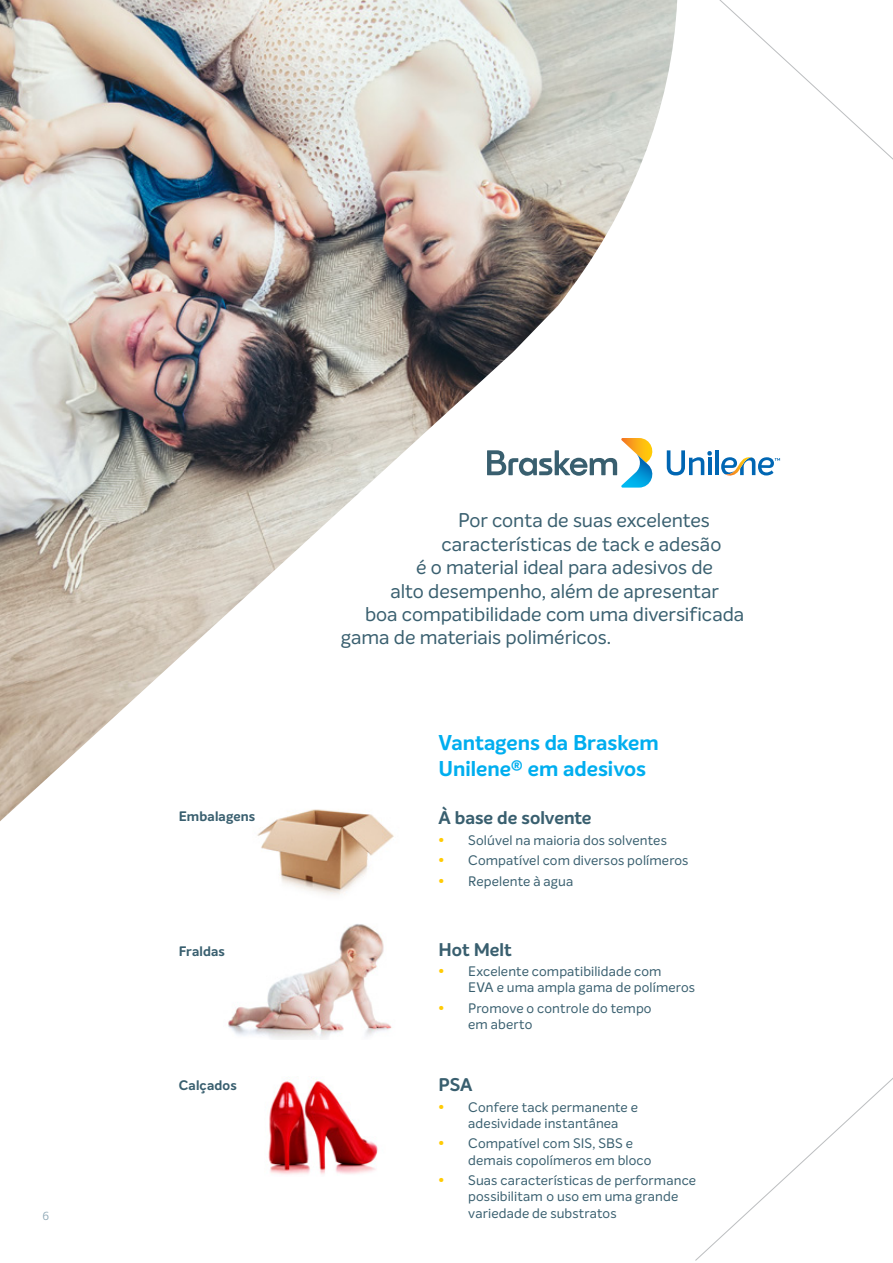
<style>
.page{position:relative;width:893px;height:1263px;background:#fff}
.page>*{position:absolute;margin:0;border:0;box-sizing:border-box;transform-origin:0 0}
.t1{font:700 21px/25.2px "Intelo";color:#00aeef}
.t2{font:19.5px "Intelo";letter-spacing:-.005em;color:#395f6f}
.t3{font:700 18px "Intelo";color:#395f6f}
.t4{font:13.5px/16.2px "Intelo";letter-spacing:.01em;color:#395f6f}
.t5{font:700 13.5px "Intelo";letter-spacing:.01em;color:#395f6f}
.t6{font:12px "Odebrecht Sans";color:#8ca6b4}
.s1{font-weight:700;color:#ffcb05}
</style>
<div class="page">
<img style="left:0;top:0;width:677px;height:821px">
<svg style="left:487px;top:438px;width:170px;height:50px"></svg>
<svg style="left:667px;top:450px;width:45px;height:25px"></svg>
<hr style="left:708px;top:458px;width:3px;height:17px;background:#0066b3">
<hr style="left:715px;top:450px;width:3px;height:25px;background:#0066b3">
<svg style="left:721px;top:457px;width:59px;height:19px"></svg>
<img style="left:235px;top:775px;width:171px;height:121px">
<img style="left:228px;top:924px;width:164px;height:115px">
<img style="left:268px;top:1078px;width:110px;height:97px">
<p class="t6" style="left:43px;top:1209px;width:8px">6</p>
<p class="t5" style="left:179px;top:808px;width:78px">Embalagens</p>
<p class="t5" style="left:179px;top:943px;width:48px">Fraldas</p>
<p class="t5" style="left:179px;top:1077px;width:59px">Calçados</p>
<h2 class="t2" style="left:458px;top:508px;width:253px">Por conta de suas excelentes</h2>
<h2 class="t2" style="left:441px;top:532px;width:281px">características de tack e adesão</h2>
<h2 class="t2" style="left:416px;top:555px;width:298px">é o material ideal para adesivos de</h2>
<h2 class="t2" style="left:390px;top:579px;width:330px">alto desempenho, além de apresentar</h2>
<h2 class="t2" style="left:365px;top:602px;width:381px">boa compatibilidade com uma diversificada</h2>
<h2 class="t2" style="left:341px;top:625px;width:272px">gama de materiais poliméricos.</h2>
<h1 class="t1" style="left:438px;top:731px;width:222px">Vantagens da Braskem<br>Unilene® em adesivos</h1>
<h3 class="t3" style="left:438px;top:807px;width:155px">À base de solvente</h3>
<p class="t4" style="left:438px;top:832px;width:230px"><span class="s1">•</span> Solúvel na maioria dos solventes</p>
<p class="t4" style="left:438px;top:852px;width:251px"><span class="s1">•</span> Compatível com diversos polímeros</p>
<p class="t4" style="left:438px;top:873px;width:136px"><span class="s1">•</span> Repelente à agua</p>
<h3 class="t3" style="left:438px;top:938px;width:75px">Hot Melt</h3>
<p class="t4" style="left:468px;top:963px;width:228px;text-indent:-30px"><span class="s1">•</span> Excelente compatibilidade com<br>EVA e uma ampla gama de polímeros</p>
<p class="t4" style="left:468px;top:1000px;width:185px;text-indent:-30px"><span class="s1">•</span> Promove o controle do tempo em aberto</p>
<h3 class="t3" style="left:438px;top:1073px;width:35px">PSA</h3>
<p class="t4" style="left:468px;top:1099px;width:171px;text-indent:-30px"><span class="s1">•</span> Confere tack permanente e adesividade instantânea</p>
<p class="t4" style="left:468px;top:1135px;width:185px;text-indent:-30px"><span class="s1">•</span> Compatível com SIS, SBS e demais copolímeros em bloco</p>
<p class="t4" style="left:468px;top:1172px;width:229px;text-indent:-30px"><span class="s1">•</span> Suas características de performance possibilitam o uso em uma grande variedade de substratos</p>
</div>
